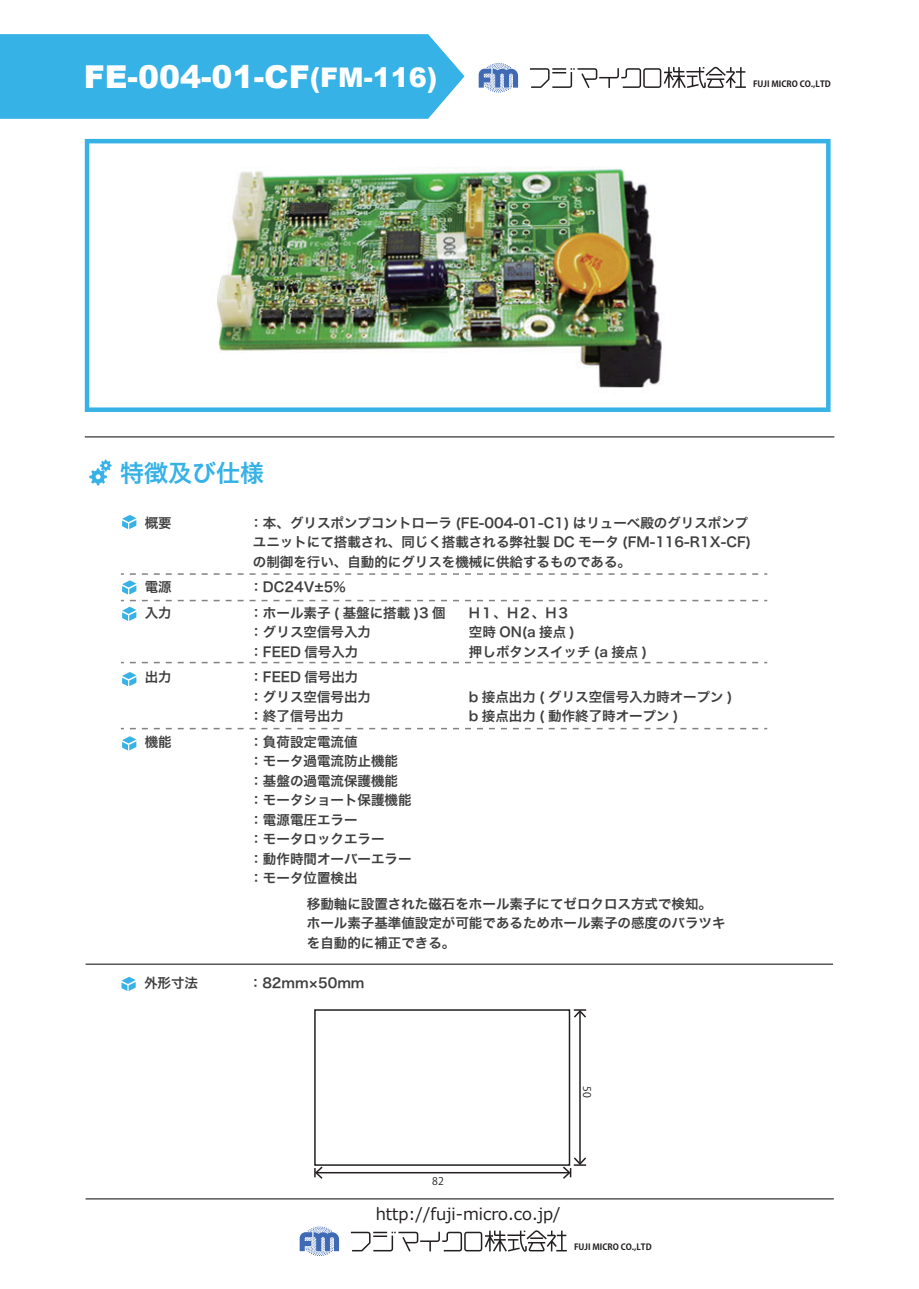
<style>
.page{position:relative;width:919px;height:1289px;background:#fff}
.page>*{position:absolute;margin:0;border:0;box-sizing:border-box;transform-origin:0 0}
.t1{font:900 31.5px "Arial";color:#fff}
.t2{font:24px "Hira Kaku Pro N W6";color:#36b2e6}
.t3{font:16.5px "Meiryo";color:#231f20}
.t4{font:13.5px/19.5px "Hira Kaku Pro N W6";color:#3e3e3f}
.t5{font:10.5px "Koz Go Pro";color:#231f20}
.t6{font:700 8.55px "Koz Go Pro";color:#231f20}
.s1{font-size:27px}
</style>
<div class="page">
<img style="left:122px;top:66px;width:647px;height:460px">
<img style="left:85px;top:139px;width:745px;height:273px">
<svg style="left:121px;top:976px;width:15px;height:15px"></svg>
<div style="left:314px;top:1009px;width:256px;height:156px;border:2px solid #231f20"></div>
<hr style="left:316px;top:1171px;width:253px;height:2px;background:#231f20">
<svg style="left:314px;top:1166px;width:8px;height:12px"></svg>
<hr style="left:579px;top:1011px;width:1px;height:152px;background:#231f20">
<svg style="left:573px;top:1009px;width:13px;height:8px"></svg>
<svg style="left:563px;top:1157px;width:23px;height:21px"></svg>
<hr style="left:86px;top:1198px;width:747px;height:1px;background:#57585a">
<hr style="left:86px;top:963px;width:747px;height:2px;background:#57585a">
<svg style="left:130px;top:662px;width:637px;height:1px"></svg>
<svg style="left:130px;top:728px;width:637px;height:1px"></svg>
<hr style="left:85px;top:436px;width:749px;height:1px;background:#57585a">
<div style="left:0;top:34px;width:464px;height:85px;background:#36b2e6"></div>
<svg style="left:478px;top:63px;width:40px;height:30px"></svg>
<svg style="left:530px;top:67px;width:215px;height:21px"></svg>
<svg style="left:299px;top:1226px;width:40px;height:29px"></svg>
<svg style="left:351px;top:1230px;width:216px;height:21px"></svg>
<svg style="left:89px;top:459px;width:23px;height:26px"></svg>
<svg style="left:122px;top:515px;width:14px;height:14px"></svg>
<svg style="left:121px;top:573px;width:646px;height:21px"></svg>
<svg style="left:121px;top:600px;width:646px;height:21px"></svg>
<svg style="left:122px;top:672px;width:14px;height:14px"></svg>
<svg style="left:122px;top:736px;width:14px;height:14px"></svg>
<h1 class="t1" style="left:84px;top:54px;width:355px">FE-004-01-CF<span class="s1">(FM-116)</span></h1>
<h2 class="t2" style="left:120px;top:451px;width:145px">特徴及び仕様</h2>
<p class="t6" style="left:753px;top:78px;width:79px">FUJI MICRO CO.,LTD</p>
<p class="t4" style="left:145px;top:512px;width:28px">概要</p>
<p class="t4" style="left:249px;top:512px;width:503px">：本、グリスポンプコントローラ (FE-004-01-C1) はリューベ殿のグリスポンプユニットにて搭載され、同じく搭載される弊社製 DC モータ (FM-116-R1X-CF)の制御を行い、自動的にグリスを機械に供給するものである。</p>
<p class="t4" style="left:145px;top:576px;width:28px">電源</p>
<p class="t4" style="left:249px;top:576px;width:98px">：DC24V±5%</p>
<p class="t4" style="left:145px;top:602px;width:28px">入力</p>
<p class="t4" style="left:249px;top:602px;width:198px">：ホール素子 ( 基盤に搭載 )3 個</p>
<p class="t4" style="left:469px;top:602px;width:102px">H１、H２、H３</p>
<p class="t4" style="left:249px;top:621px;width:123px">：グリス空信号入力</p>
<p class="t4" style="left:469px;top:621px;width:108px">空時 ON(a 接点 )</p>
<p class="t4" style="left:249px;top:641px;width:110px">：FEED 信号入力</p>
<p class="t4" style="left:469px;top:641px;width:180px">押しボタンスイッチ (a 接点 )</p>
<p class="t4" style="left:145px;top:666px;width:28px">出力</p>
<p class="t4" style="left:249px;top:666px;width:123px">：FEED 信号出力：グリス空信号出力</p>
<p class="t4" style="left:469px;top:686px;width:265px">b 接点出力 ( グリス空信号入力時オープン )</p>
<p class="t4" style="left:249px;top:705px;width:96px">：終了信号出力</p>
<p class="t4" style="left:469px;top:705px;width:211px">b 接点出力 ( 動作終了時オープン )</p>
<p class="t4" style="left:145px;top:731px;width:28px">機能</p>
<p class="t4" style="left:249px;top:731px;width:163px">：負荷設定電流値<br>：モータ過電流防止機能：基盤の過電流保護機能：モータショート保護機能：電源電圧エラー<br>：モータロックエラー<br>：動作時間オーバーエラー：モータ位置検出</p>
<p class="t4" style="left:307px;top:893px;width:420px">移動軸に設置された磁石をホール素子にてゼロクロス方式で検知。ホール素子基準値設定が可能であるためホール素子の感度のバラツキを自動的に補正できる。</p>
<p class="t4" style="left:144px;top:972px;width:56px">外形寸法</p>
<p class="t4" style="left:249px;top:972px;width:117px">：82mm×50mm</p>
<p class="t5" style="left:594px;top:1085px;width:13px;rotate:90deg">50</p>
<p class="t5" style="left:432px;top:1173px;width:13px">82</p>
<p class="t3" style="left:376px;top:1202px;width:186px">http://fuji-micro.co.jp/</p>
<p class="t6" style="left:574px;top:1241px;width:79px">FUJI MICRO CO.,LTD</p>
</div>
